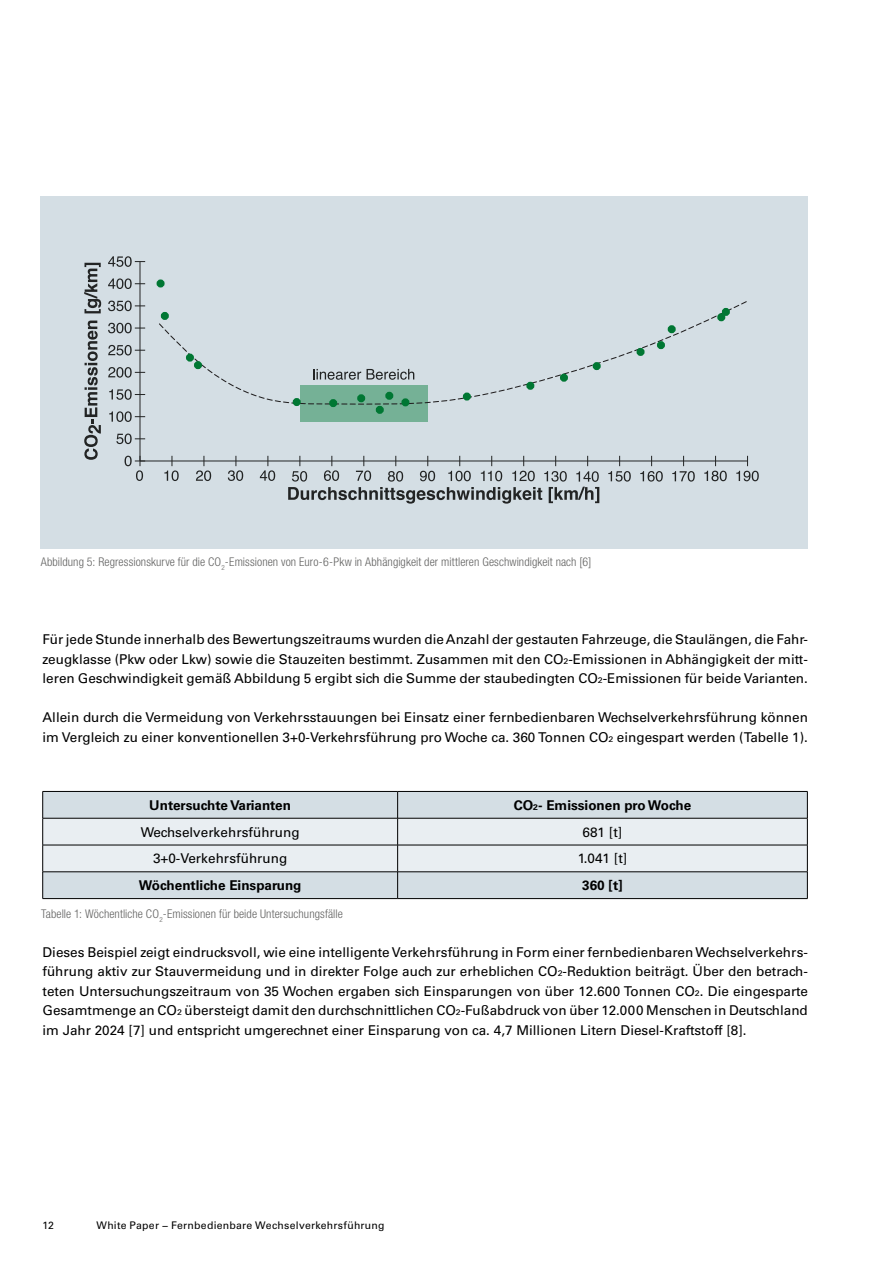
<style>
.page{position:relative;width:893px;height:1263px;background:#fff}
.page>*{position:absolute;margin:0;border:0;box-sizing:border-box;transform-origin:0 0}
.t1{font:13.5px/19.5px "Univers LT Pro 55 Roman";color:#000;text-align:justify}
.t2{font:700 13.5px "Univers LT Pro 65";color:#000}
.t3{font:300 condensed 12px "Helvetica Neue LT Std";letter-spacing:.005em;color:#626261}
.t4{font:10.5px "Univers LT Pro 55 Roman";letter-spacing:.02em;color:#000}
</style>
<div class="page">
<div style="left:41px;top:196px;width:767px;height:352px;background:#d4dee4"></div>
<div style="left:300px;top:385px;width:128px;height:36px;background:#75b196"></div>
<svg style="left:84px;top:263px;width:17px;height:50px"></svg>
<svg style="left:84px;top:321px;width:17px;height:139px"></svg>
<svg style="left:164px;top:456px;width:15px;height:25px"></svg>
<svg style="left:196px;top:456px;width:15px;height:25px"></svg>
<svg style="left:228px;top:456px;width:15px;height:25px"></svg>
<svg style="left:260px;top:456px;width:15px;height:25px"></svg>
<svg style="left:108px;top:256px;width:37px;height:11px"></svg>
<svg style="left:125px;top:456px;width:20px;height:25px"></svg>
<svg style="left:108px;top:278px;width:37px;height:11px"></svg>
<svg style="left:108px;top:301px;width:37px;height:10px"></svg>
<svg style="left:108px;top:323px;width:37px;height:10px"></svg>
<svg style="left:108px;top:345px;width:37px;height:10px"></svg>
<svg style="left:108px;top:367px;width:37px;height:11px"></svg>
<svg style="left:109px;top:411px;width:36px;height:11px"></svg>
<hr style="left:140px;top:461px;width:607px;height:1px;background:#2a2a29">
<hr style="left:140px;top:262px;width:1px;height:199px;background:#2a2a29">
<svg style="left:736px;top:456px;width:23px;height:25px"></svg>
<svg style="left:704px;top:456px;width:23px;height:25px"></svg>
<svg style="left:288px;top:456px;width:311px;height:48px"></svg>
<svg style="left:608px;top:456px;width:23px;height:26px"></svg>
<svg style="left:640px;top:456px;width:23px;height:26px"></svg>
<svg style="left:672px;top:456px;width:23px;height:26px"></svg>
<svg style="left:159px;top:301px;width:588px;height:105px"></svg>
<div style="left:722px;top:308px;width:8px;height:8px;border:4px solid #00893a;border-radius:50%"></div>
<div style="left:157px;top:279px;width:8px;height:8px;border:4px solid #00893a;border-radius:50%"></div>
<div style="left:161px;top:312px;width:8px;height:8px;border:4px solid #00893a;border-radius:50%"></div>
<div style="left:186px;top:354px;width:8px;height:8px;border:4px solid #00893a;border-radius:50%"></div>
<svg style="left:188px;top:356px;width:12px;height:11px"></svg>
<div style="left:194px;top:361px;width:8px;height:8px;border:4px solid #00893a;border-radius:50%"></div>
<div style="left:293px;top:398px;width:8px;height:8px;border:4px solid #00893a;border-radius:50%"></div>
<div style="left:329px;top:399px;width:8px;height:8px;border:4px solid #00893a;border-radius:50%"></div>
<div style="left:357px;top:394px;width:8px;height:8px;border:4px solid #00893a;border-radius:50%"></div>
<div style="left:376px;top:406px;width:8px;height:8px;border:4px solid #00893a;border-radius:50%"></div>
<div style="left:385px;top:392px;width:8px;height:8px;border:4px solid #00893a;border-radius:50%"></div>
<div style="left:401px;top:398px;width:8px;height:8px;border:4px solid #00893a;border-radius:50%"></div>
<div style="left:463px;top:392px;width:8px;height:9px;border:4px solid #00893a;border-radius:50%"></div>
<div style="left:526px;top:382px;width:8px;height:8px;border:4px solid #00893a;border-radius:50%"></div>
<div style="left:560px;top:374px;width:8px;height:8px;border:4px solid #00893a;border-radius:50%"></div>
<div style="left:593px;top:362px;width:8px;height:8px;border:4px solid #00893a;border-radius:50%"></div>
<div style="left:636px;top:348px;width:9px;height:8px;border:4px solid #00893a;border-radius:50%"></div>
<div style="left:657px;top:341px;width:8px;height:8px;border:4px solid #00893a;border-radius:50%"></div>
<div style="left:668px;top:325px;width:8px;height:8px;border:4px solid #00893a;border-radius:50%"></div>
<svg style="left:719px;top:310px;width:9px;height:9px"></svg>
<div style="left:717px;top:313px;width:8px;height:8px;border:4px solid #00893a;border-radius:50%"></div>
<svg style="left:116px;top:434px;width:29px;height:10px"></svg>
<svg style="left:109px;top:389px;width:36px;height:11px"></svg>
<svg style="left:313px;top:369px;width:48px;height:11px"></svg>
<svg style="left:367px;top:369px;width:47px;height:11px"></svg>
<hr style="left:43px;top:791px;width:355px;height:1px;background:#000">
<hr style="left:398px;top:791px;width:409px;height:1px;background:#000">
<svg style="left:42px;top:792px;width:766px;height:106px;background:#d7dee3"></svg>
<hr style="left:43px;top:898px;width:355px;height:1px;background:#000">
<hr style="left:398px;top:898px;width:409px;height:1px;background:#000">
<p class="t3" style="left:41px;top:555px;width:552px">Abbildung 5: Regressionskurve für die CO<sub>2</sub>-Emissionen von Euro-6-Pkw in Abhängigkeit der mittleren Geschwindigkeit nach [6]</p>
<p class="t1" style="left:43px;top:629px;width:767px">Für jede Stunde innerhalb des Bewertungszeitraums wurden die Anzahl der gestauten Fahrzeuge, die Staulängen, die Fahr&shy;zeugklasse (Pkw oder Lkw) sowie die Stauzeiten bestimmt. Zusammen mit den CO₂-Emissionen in Abhängigkeit der mitt&shy;leren Geschwindigkeit gemäß Abbildung 5 ergibt sich die Summe der staubedingten CO₂-Emissionen für beide Varianten.</p>
<p class="t1" style="left:43px;top:707px;width:767px">Allein durch die Vermeidung von Verkehrsstauungen bei Einsatz einer fernbedienbaren Wechselverkehrsführung können im Vergleich zu einer konventionellen 3+0-Verkehrsführung pro Woche ca. 360 Tonnen CO₂ eingespart werden (Tabelle 1).</p>
<p class="t2" style="left:149px;top:795px;width:143px">Untersuchte Varianten</p>
<p class="t2" style="left:514px;top:795px;width:179px">CO₂- Emissionen pro Woche</p>
<p class="t1" style="left:141px;top:821px;width:160px">Wechselverkehrsführung</p>
<p class="t1" style="left:583px;top:821px;width:41px">681 [t]</p>
<p class="t1" style="left:153px;top:848px;width:136px">3+0-Verkehrsführung</p>
<p class="t1" style="left:578px;top:848px;width:51px">1.041 [t]</p>
<p class="t2" style="left:139px;top:876px;width:164px">Wöchentliche Einsparung</p>
<p class="t2" style="left:582px;top:876px;width:42px">360 [t]</p>
<p class="t3" style="left:41px;top:906px;width:303px">Tabelle 1: Wöchentliche CO<sub>2</sub>-Emissionen für beide Untersuchungsfälle</p>
<p class="t1" style="left:43px;top:941px;width:767px">Dieses Beispiel zeigt eindrucksvoll, wie eine intelligente Verkehrsführung in Form einer fernbedienbaren Wechselverkehrs&shy;führung aktiv zur Stauvermeidung und in direkter Folge auch zur erheblichen CO₂-Reduktion beiträgt. Über den betrach&shy;teten Untersuchungszeitraum von 35 Wochen ergaben sich Einsparungen von über 12.600 Tonnen CO₂. Die eingesparte Gesamtmenge an CO₂ übersteigt damit den durchschnittlichen CO₂-Fußabdruck von über 12.000 Menschen in Deutschland im Jahr 2024 [7] und entspricht umgerechnet einer Einsparung von ca. 4,7 Millionen Litern Diesel-Kraftstoff [8].</p>
<p class="t4" style="left:43px;top:1218px;width:13px">12</p>
<p class="t4" style="left:97px;top:1218px;width:290px">White Paper − Fernbedienbare Wechselverkehrsführung</p>
</div>
